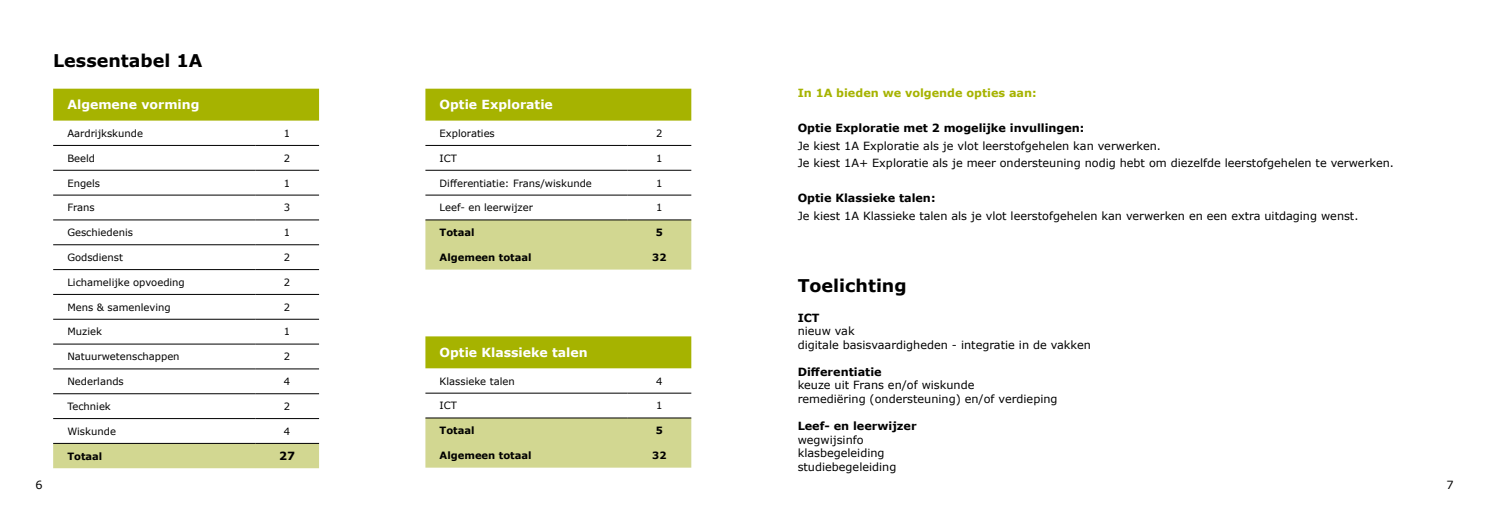
<style>
.page{position:relative;width:1489px;height:525px;background:#fff}
.page>*{position:absolute;margin:0;border:0;box-sizing:border-box;transform-origin:0 0}
.t1{font:700 17.5px "Verdana";color:#000}
.t2{font:700 12.5px "Verdana";color:#fff}
.t3{font:11.25px/13.5px "Verdana";color:#000}
.t4{font:700 11.25px "Verdana";color:#000}
.t5{font:700 11.25px "Verdana";color:#a6b300}
.t6{font:10px "Verdana";color:#000}
.t7{font:700 10px "Verdana";color:#000}
</style>
<div class="page">
<div style="left:53px;top:89px;width:266px;height:31px;background:#a6b300"></div>
<div style="left:53px;top:444px;width:266px;height:24px;background:#d2d791"></div>
<hr style="left:53px;top:145px;width:202px;height:1px;background:#000">
<hr style="left:255px;top:145px;width:64px;height:1px;background:#000">
<hr style="left:53px;top:170px;width:202px;height:1px;background:#000">
<hr style="left:255px;top:170px;width:64px;height:1px;background:#000">
<hr style="left:53px;top:195px;width:202px;height:1px;background:#000">
<hr style="left:255px;top:195px;width:64px;height:1px;background:#000">
<hr style="left:53px;top:219px;width:202px;height:1px;background:#000">
<hr style="left:255px;top:219px;width:64px;height:1px;background:#000">
<hr style="left:53px;top:244px;width:202px;height:1px;background:#000">
<hr style="left:255px;top:244px;width:64px;height:1px;background:#000">
<hr style="left:53px;top:269px;width:202px;height:1px;background:#000">
<hr style="left:255px;top:269px;width:64px;height:1px;background:#000">
<hr style="left:53px;top:294px;width:202px;height:1px;background:#000">
<hr style="left:255px;top:294px;width:64px;height:1px;background:#000">
<hr style="left:53px;top:319px;width:202px;height:1px;background:#000">
<hr style="left:255px;top:319px;width:64px;height:1px;background:#000">
<hr style="left:53px;top:343px;width:202px;height:1px;background:#000">
<hr style="left:255px;top:343px;width:64px;height:1px;background:#000">
<hr style="left:53px;top:368px;width:202px;height:1px;background:#000">
<hr style="left:255px;top:368px;width:64px;height:1px;background:#000">
<hr style="left:53px;top:393px;width:202px;height:1px;background:#000">
<hr style="left:255px;top:393px;width:64px;height:1px;background:#000">
<hr style="left:53px;top:418px;width:202px;height:1px;background:#000">
<hr style="left:255px;top:418px;width:64px;height:1px;background:#000">
<hr style="left:53px;top:443px;width:202px;height:1px;background:#000">
<hr style="left:255px;top:443px;width:64px;height:1px;background:#000">
<div style="left:425px;top:89px;width:266px;height:31px;background:#a6b300"></div>
<div style="left:425px;top:220px;width:266px;height:49px;background:#d2d791"></div>
<hr style="left:425px;top:145px;width:202px;height:1px;background:#000">
<hr style="left:627px;top:145px;width:64px;height:1px;background:#000">
<hr style="left:425px;top:170px;width:202px;height:1px;background:#000">
<hr style="left:627px;top:170px;width:64px;height:1px;background:#000">
<hr style="left:425px;top:195px;width:202px;height:1px;background:#000">
<hr style="left:627px;top:195px;width:64px;height:1px;background:#000">
<hr style="left:425px;top:219px;width:202px;height:1px;background:#000">
<hr style="left:627px;top:219px;width:64px;height:1px;background:#000">
<div style="left:425px;top:336px;width:266px;height:32px;background:#a6b300"></div>
<div style="left:425px;top:418px;width:266px;height:49px;background:#d2d791"></div>
<hr style="left:425px;top:392px;width:202px;height:1px;background:#000">
<hr style="left:627px;top:392px;width:64px;height:1px;background:#000">
<hr style="left:425px;top:417px;width:202px;height:1px;background:#000">
<hr style="left:627px;top:417px;width:64px;height:1px;background:#000">
<h1 class="t1" style="left:53px;top:48px;width:151px">Lessentabel 1A</h1>
<p class="t3" style="left:35px;top:477px;width:9px">6</p>
<p class="t2" style="left:67px;top:96px;width:134px">Algemene vorming</p>
<p class="t6" style="left:67px;top:126px;width:77px">Aardrijkskunde</p>
<p class="t6" style="left:284px;top:126px;width:8px">1</p>
<p class="t6" style="left:67px;top:151px;width:29px">Beeld</p>
<p class="t6" style="left:284px;top:151px;width:8px">2</p>
<p class="t6" style="left:67px;top:176px;width:34px">Engels</p>
<p class="t6" style="left:284px;top:176px;width:8px">1</p>
<p class="t6" style="left:67px;top:201px;width:29px">Frans</p>
<p class="t6" style="left:284px;top:201px;width:8px">3</p>
<p class="t6" style="left:67px;top:225px;width:67px">Geschiedenis</p>
<p class="t6" style="left:284px;top:225px;width:8px">1</p>
<p class="t6" style="left:67px;top:250px;width:57px">Godsdienst</p>
<p class="t6" style="left:284px;top:250px;width:8px">2</p>
<p class="t6" style="left:67px;top:275px;width:119px">Lichamelijke opvoeding</p>
<p class="t6" style="left:284px;top:275px;width:8px">2</p>
<p class="t6" style="left:67px;top:300px;width:105px">Mens &amp; samenleving</p>
<p class="t6" style="left:284px;top:300px;width:8px">2</p>
<p class="t6" style="left:67px;top:325px;width:36px">Muziek</p>
<p class="t6" style="left:284px;top:325px;width:8px">1</p>
<p class="t6" style="left:67px;top:349px;width:114px">Natuurwetenschappen</p>
<p class="t6" style="left:284px;top:349px;width:8px">2</p>
<p class="t6" style="left:67px;top:374px;width:58px">Nederlands</p>
<p class="t6" style="left:284px;top:374px;width:8px">4</p>
<p class="t6" style="left:67px;top:399px;width:45px">Techniek</p>
<p class="t6" style="left:284px;top:399px;width:8px">2</p>
<p class="t6" style="left:67px;top:424px;width:50px">Wiskunde</p>
<p class="t6" style="left:284px;top:424px;width:8px">4</p>
<p class="t7" style="left:67px;top:448px;width:37px">Totaal</p>
<p class="t4" style="left:279px;top:448px;width:17px">27</p>
<p class="t2" style="left:439px;top:96px;width:115px">Optie Exploratie</p>
<p class="t6" style="left:439px;top:126px;width:57px">Exploraties</p>
<p class="t6" style="left:656px;top:126px;width:8px">2</p>
<p class="t6" style="left:439px;top:151px;width:19px">ICT</p>
<p class="t6" style="left:656px;top:151px;width:8px">1</p>
<p class="t6" style="left:439px;top:176px;width:154px">Differentiatie: Frans/wiskunde</p>
<p class="t6" style="left:656px;top:176px;width:8px">1</p>
<p class="t6" style="left:439px;top:201px;width:95px">Leef- en leerwijzer</p>
<p class="t6" style="left:656px;top:201px;width:8px">1</p>
<p class="t7" style="left:439px;top:225px;width:37px">Totaal</p>
<p class="t7" style="left:656px;top:225px;width:9px">5</p>
<p class="t7" style="left:439px;top:250px;width:93px">Algemeen totaal</p>
<p class="t7" style="left:652px;top:250px;width:16px">32</p>
<p class="t2" style="left:439px;top:343px;width:150px">Optie Klassieke talen</p>
<p class="t6" style="left:439px;top:374px;width:77px">Klassieke talen</p>
<p class="t6" style="left:656px;top:374px;width:8px">4</p>
<p class="t6" style="left:439px;top:398px;width:19px">ICT</p>
<p class="t6" style="left:656px;top:398px;width:8px">1</p>
<p class="t7" style="left:439px;top:423px;width:37px">Totaal</p>
<p class="t7" style="left:656px;top:423px;width:9px">5</p>
<p class="t7" style="left:439px;top:448px;width:93px">Algemeen totaal</p>
<p class="t7" style="left:652px;top:448px;width:16px">32</p>
<p class="t5" style="left:797px;top:85px;width:240px">In 1A bieden we volgende opties aan:</p>
<p class="t4" style="left:797px;top:120px;width:288px">Optie Exploratie met 2 mogelijke invullingen:</p>
<p class="t3" style="left:797px;top:137px;width:597px;line-height:17.5px">Je kiest 1A Exploratie als je vlot leerstofgehelen kan verwerken.<br>Je kiest 1A+ Exploratie als je meer ondersteuning nodig hebt om diezelfde leerstofgehelen te verwerken.</p>
<p class="t4" style="left:797px;top:190px;width:139px">Optie Klassieke talen:</p>
<p class="t3" style="left:797px;top:209px;width:562px">Je kiest 1A Klassieke talen als je vlot leerstofgehelen kan verwerken en een extra uitdaging wenst.</p>
<h1 class="t1" style="left:797px;top:273px;width:110px">Toelichting</h1>
<p class="t4" style="left:797px;top:309px;width:23px">ICT</p>
<p class="t3" style="left:797px;top:324px;width:295px">nieuw vak<br>digitale basisvaardigheden - integratie in de vakken</p>
<p class="t4" style="left:797px;top:363px;width:85px">Differentiatie</p>
<p class="t3" style="left:797px;top:378px;width:261px">keuze uit Frans en/of wiskunde<br>remediëring (ondersteuning) en/of verdieping</p>
<p class="t4" style="left:797px;top:417px;width:120px">Leef- en leerwijzer</p>
<p class="t3" style="left:797px;top:432px;width:100px">wegwijsinfo klasbegeleiding studiebegeleiding</p>
<p class="t3" style="left:1446px;top:477px;width:9px">7</p>
</div>
